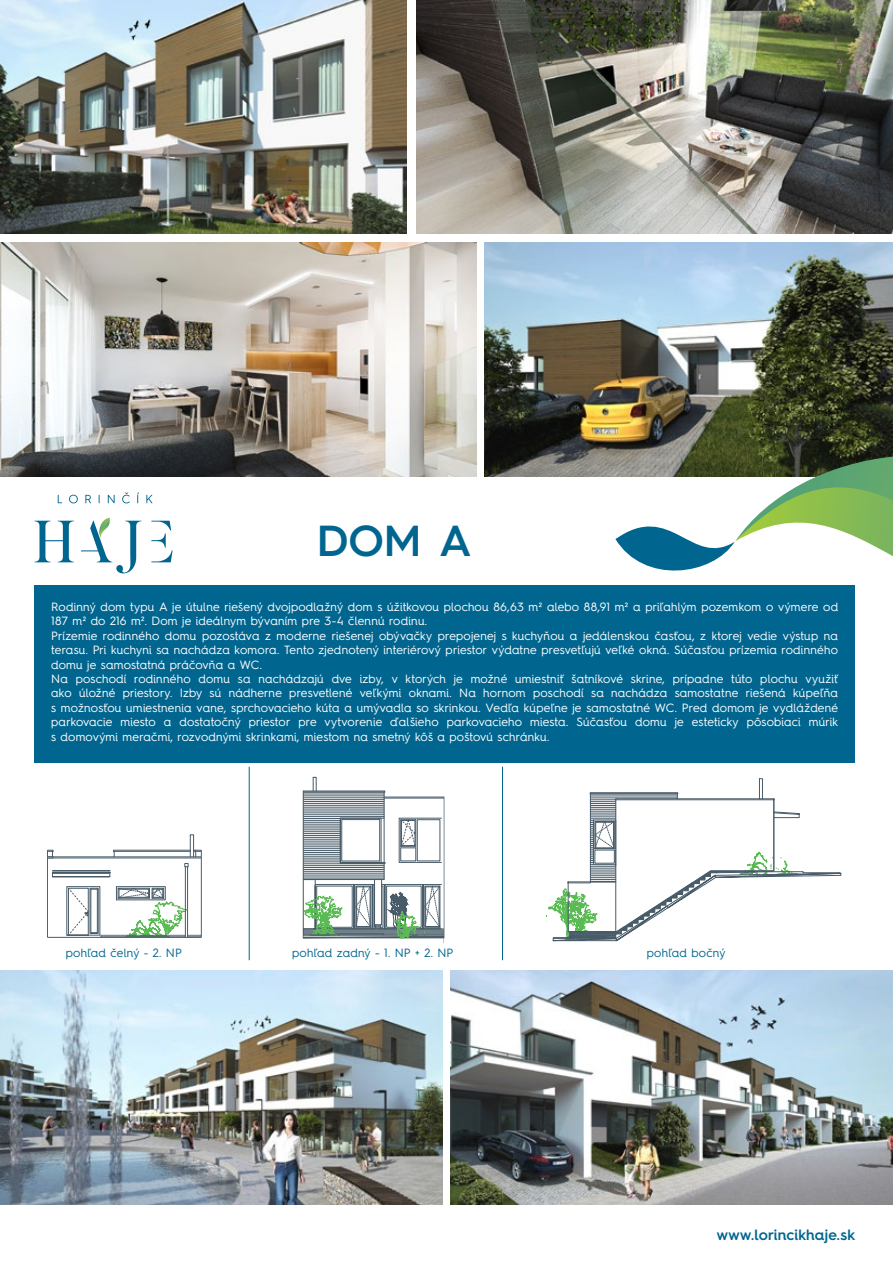
<style>
.page{position:relative;width:893px;height:1263px;background:#fff}
.page>*{position:absolute;margin:0;border:0;box-sizing:border-box;transform-origin:0 0}
.t1{font:600 43.5px "Hurme Geometric Sans 4";color:#006690}
.t2{font:600 15px "Hurme Geometric Sans 4";letter-spacing:.01em;color:#006690}
.t3{font:12px/14.4px "Hurme Geometric Sans 4";letter-spacing:.01em;color:#fff}
.t4{font:12px "Hurme Geometric Sans 4";letter-spacing:.015em;color:#006690}
</style>
<div class="page">
<img style="left:417px;top:0;width:476px;height:234px">
<img style="left:0;top:0;width:407px;height:234px">
<svg style="left:58px;top:492px;width:95px;height:11px"></svg>
<svg style="left:34px;top:521px;width:40px;height:41px"></svg>
<svg style="left:151px;top:521px;width:22px;height:41px"></svg>
<svg style="left:81px;top:518px;width:60px;height:55px"></svg>
<div style="left:34px;top:585px;width:821px;height:177px;background:#006690"></div>
<img style="left:0;top:242px;width:476px;height:234px">
<img style="left:451px;top:970px;width:442px;height:234px">
<img style="left:485px;top:242px;width:408px;height:234px">
<img style="left:0;top:970px;width:442px;height:234px">
<svg style="left:615px;top:457px;width:278px;height:114px"></svg>
<hr style="left:113px;top:851px;width:77px;height:1px;background:#485b68">
<hr style="left:114px;top:850px;width:76px;height:1px;background:#485b68">
<hr style="left:53px;top:858px;width:149px;height:1px;background:#485b68">
<hr style="left:52px;top:856px;width:151px;height:1px;background:#485b68">
<hr style="left:44px;top:937px;width:157px;height:1px;background:#485b68">
<div style="left:67px;top:886px;width:33px;height:49px;border:1px solid #485b68"></div>
<div style="left:90px;top:888px;width:8px;height:45px;border:1px solid #485b68"></div>
<svg style="left:113px;top:850px;width:2px;height:7px"></svg>
<svg style="left:194px;top:850px;width:7px;height:9px"></svg>
<svg style="left:48px;top:850px;width:6px;height:9px"></svg>
<hr style="left:187px;top:867px;width:1px;height:70px;background:#485b68">
<hr style="left:185px;top:867px;width:1px;height:70px;background:#485b68">
<svg style="left:52px;top:874px;width:58px;height:3px"></svg>
<hr style="left:52px;top:870px;width:58px;height:1px;background:#485b68">
<hr style="left:52px;top:872px;width:58px;height:1px;background:#485b68">
<hr style="left:52px;top:873px;width:58px;height:1px;background:#485b68">
<svg style="left:101px;top:886px;width:100px;height:52px"></svg>
<svg style="left:67px;top:888px;width:21px;height:48px"></svg>
<div style="left:190px;top:835px;width:4px;height:22px;border:1px solid #485b68"></div>
<hr style="left:201px;top:827px;width:2px;height:115px;background:#fff">
<hr style="left:201px;top:850px;width:1px;height:87px;background:#485b68">
<hr style="left:44px;top:827px;width:4px;height:115px;background:#fff">
<hr style="left:47px;top:850px;width:1px;height:87px;background:#485b68">
<svg style="left:303px;top:777px;width:141px;height:165px"></svg>
<hr style="left:303px;top:791px;width:1px;height:147px;background:#485b68">
<hr style="left:444px;top:797px;width:1px;height:141px;background:#485b68">
<svg style="left:546px;top:779px;width:295px;height:162px"></svg>
<hr style="left:249px;top:767px;width:1px;height:193px;background:#006690">
<hr style="left:502px;top:767px;width:1px;height:193px;background:#006690">
<h1 class="t1" style="left:317px;top:510px;width:156px">DOM A</h1>
<p class="t3" style="left:51px;top:599px;width:788px">Rodinný dom typu A je útulne riešený dvojpodlažný dom s úžitkovou plochou 86,63 m² alebo 88,91 m² a priľahlým pozemkom o výmere od 187 m² do 216 m². Dom je ideálnym bývaním pre 3-4 člennú rodinu.<br>Prízemie rodinného domu pozostáva z moderne riešenej obývačky prepojenej s kuchyňou a jedálenskou časťou, z ktorej vedie výstup na terasu. Pri kuchyni sa nachádza komora. Tento zjednotený interiérový priestor výdatne presvetľujú veľké okná. Súčasťou prízemia rodinného domu je samostatná práčovňa a WC.<br>Na poschodí rodinného domu sa nachádzajú dve izby, v ktorých je možné umiestniť šatníkové skrine, prípadne túto plochu využiť ako úložné priestory. Izby sú nádherne presvetlené veľkými oknami. Na hornom poschodí sa nachádza samostatne riešená kúpeľňa s možnosťou umiestnenia vane, sprchovacieho kúta a umývadla so skrinkou. Vedľa kúpeľne je samostatné WC. Pred domom je vydláždené parkovacie miesto a dostatočný priestor pre vytvorenie ďalšieho parkovacieho miesta. Súčasťou domu je esteticky pôsobiaci múrik s domovými meračmi, rozvodnými skrinkami, miestom na smetný kôš a poštovú schránku.</p>
<p class="t4" style="left:66px;top:944px;width:118px">pohľad čelný - 2. NP</p>
<p class="t4" style="left:292px;top:944px;width:163px">pohľad zadný - 1. NP + 2. NP</p>
<p class="t4" style="left:647px;top:944px;width:80px">pohľad bočný</p>
<p class="t2" style="left:717px;top:1224px;width:140px">www.lorincikhaje.sk</p>
</div>
